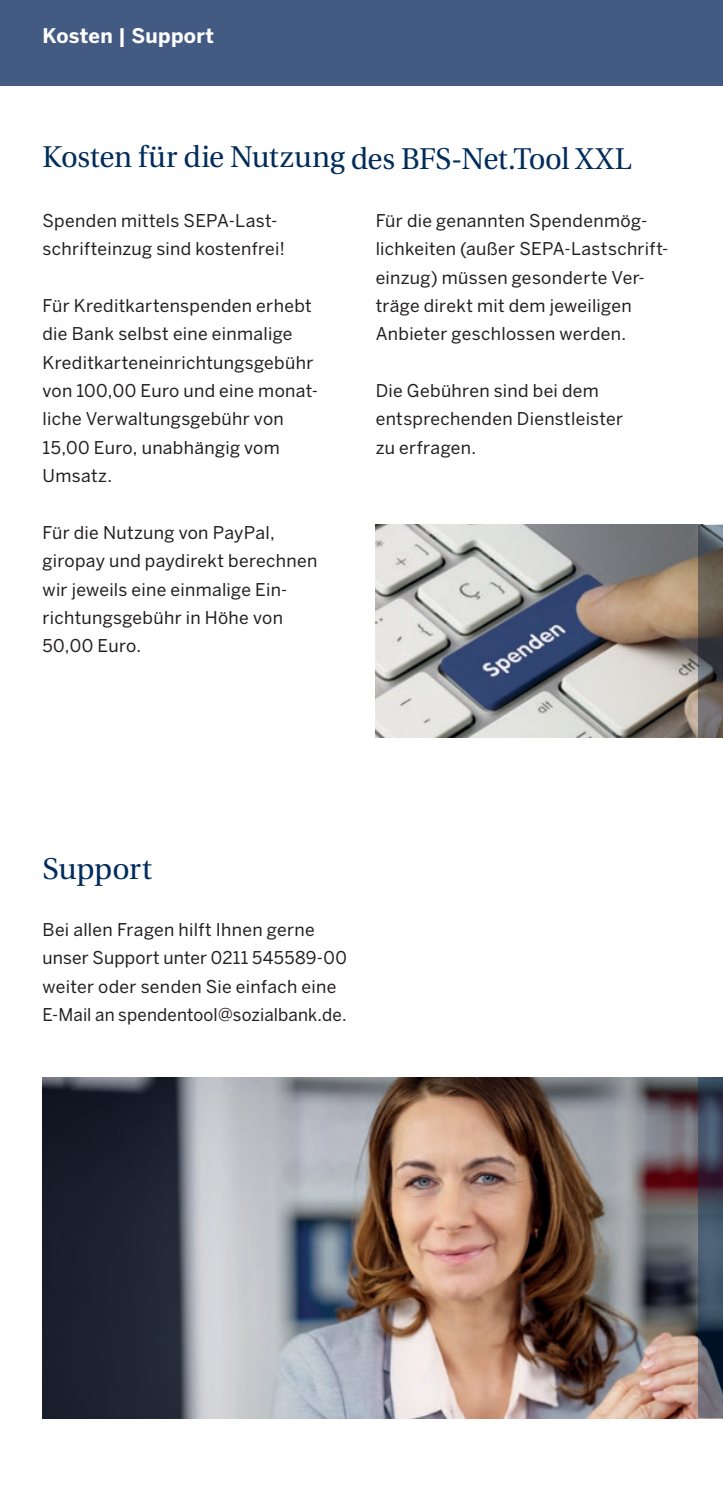
<style>
.page{position:relative;width:723px;height:1489px;background:#fff}
.page>*{position:absolute;margin:0;border:0;box-sizing:border-box;transform-origin:0 0}
.t1{font:30px "Utopia";letter-spacing:-.01em;color:#002c5b}
.t2{font:700 20px "Benton Sans";letter-spacing:.015em;color:#fff}
.t3{font:17.5px/28.2px "Benton Sans";letter-spacing:.015em;color:#231f20}
</style>
<div class="page">
<img style="left:376px;top:524px;width:322px;height:213px">
<svg style="left:698px;top:524px;width:25px;height:213px;background:#5d5955"></svg>
<div style="left:0;top:0;width:723px;height:85px;background:#435a83"></div>
<img style="left:43px;top:1077px;width:655px;height:340px">
<svg style="left:698px;top:1077px;width:25px;height:340px;background:#414b5e"></svg>
<p class="t2" style="left:43px;top:24px;width:173px">Kosten | Support</p>
<h1 class="t1" style="left:43px;top:140px;width:590px">Kosten für die Nutzung des BFS-Net.Tool XXL</h1>
<p class="t3" style="left:43px;top:206px;width:244px">Spenden mittels SEPA-Last&shy;schrifteinzug sind kostenfrei!</p>
<p class="t3" style="left:43px;top:291px;width:277px">Für Kreditkartenspenden erhebt die Bank selbst eine einmalige<br>Kreditkarteneinrichtungsgebühr von 100,00 Euro und eine monat&shy;liche Verwaltungsgebühr von<br>15,00 Euro, unabhängig vom<br>Umsatz.</p>
<p class="t3" style="left:43px;top:518px;width:276px">Für die Nutzung von PayPal, giropay und paydirekt berechnen wir jeweils eine einmalige Ein&shy;richtungsgebühr in Höhe von<br>50,00 Euro.</p>
<p class="t3" style="left:376px;top:206px;width:294px">Für die genannten Spendenmög&shy;lichkeiten (außer SEPA-Lastschrift&shy;einzug) müssen gesonderte Ver&shy;träge direkt mit dem jeweiligen<br>Anbieter geschlossen werden.</p>
<p class="t3" style="left:376px;top:376px;width:249px">Die Gebühren sind bei dem entsprechenden Dienstleister zu erfragen.</p>
<h1 class="t1" style="left:43px;top:852px;width:111px">Support</h1>
<p class="t3" style="left:43px;top:915px;width:306px">Bei allen Fragen hilft Ihnen gerne unser Support unter 0211 545589-00 weiter oder senden Sie einfach eine E-Mail an spendentool@sozialbank.de.</p>
</div>
